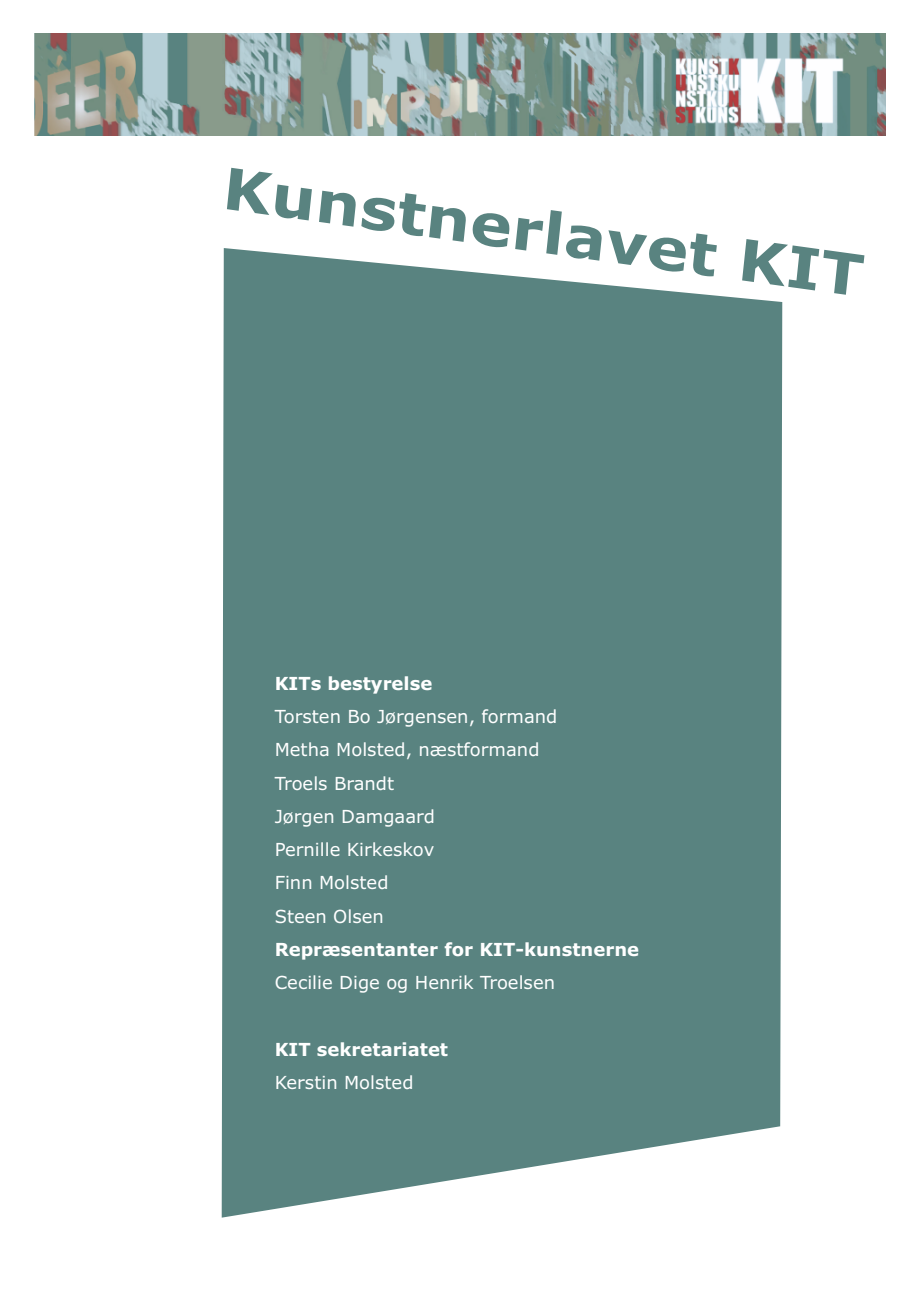
<style>
.page{position:relative;width:920px;height:1290px;background:#fff}
.page>*{position:absolute;margin:0;border:0;box-sizing:border-box;transform-origin:0 0}
.t1{font:700 57.15px "Verdana";color:#598380;scale:1.1 1}
.t2{font:18px/33.3px "Verdana";color:#fff}
.t3{font:700 18px "Verdana";color:#fff}
</style>
<div class="page">
<img style="left:34px;top:34px;width:851px;height:102px">
<svg style="left:222px;top:248px;width:560px;height:970px;background:#658c89"></svg>
<div style="left:407px;top:1191px;width:93px;height:58px;background:#fff"></div>
<h1 class="t1" style="left:227px;top:164px;width:589px;rotate:8deg">Kunstnerlavet KIT</h1>
<p class="t3" style="left:275px;top:676px;width:159px">KITs bestyrelse</p>
<p class="t2" style="left:275px;top:701px;width:284px">Torsten Bo Jørgensen, formand<br>Metha Molsted, næstformand<br>Troels Brandt<br>Jørgen Damgaard<br>Pernille Kirkeskov<br>Finn Molsted<br>Steen Olsen</p>
<p class="t3" style="left:275px;top:942px;width:366px">Repræsentanter for KIT-kunstnerne</p>
<p class="t2" style="left:275px;top:967px;width:282px">Cecilie Dige og Henrik Troelsen</p>
<p class="t3" style="left:275px;top:1042px;width:175px">KIT sekretariatet</p>
<p class="t2" style="left:275px;top:1067px;width:140px">Kerstin Molsted</p>
</div>
